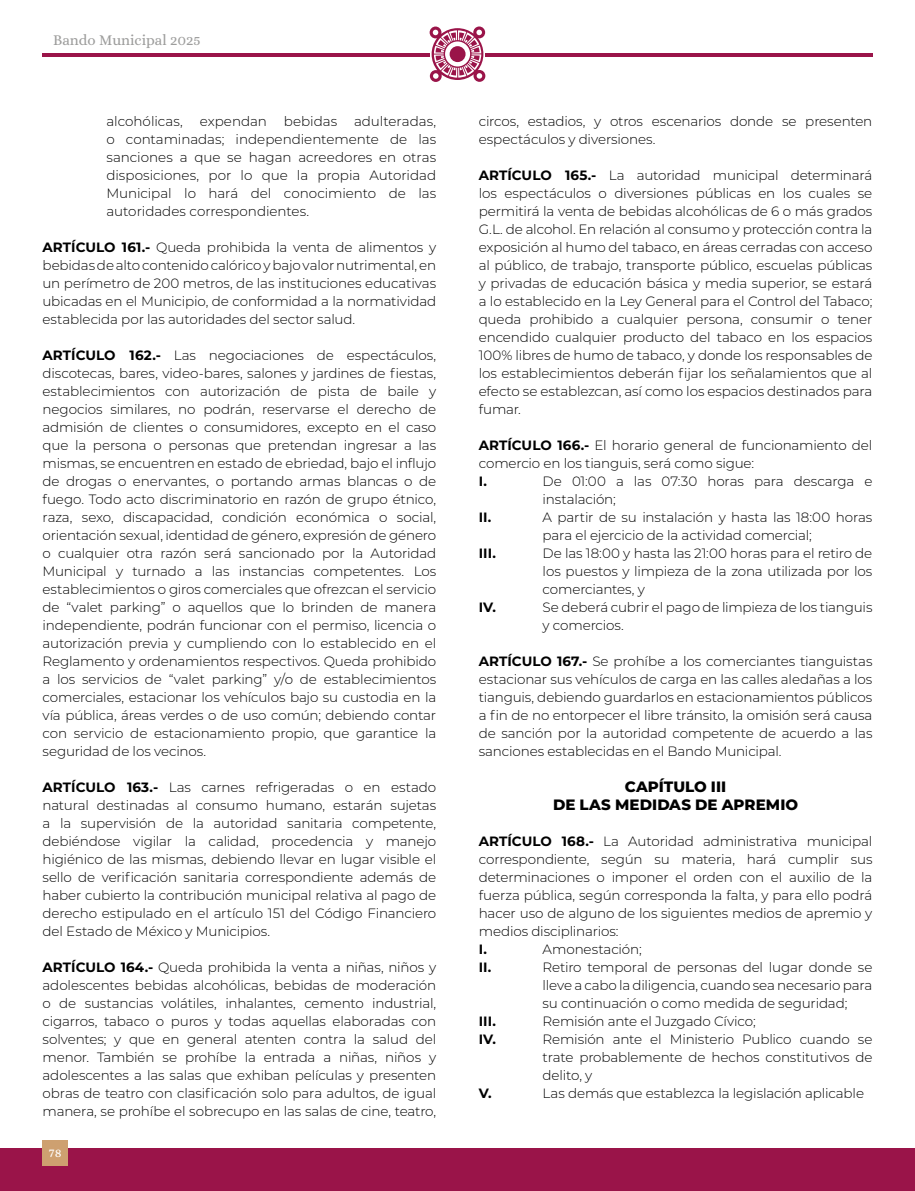
<style>
.page{position:relative;width:915px;height:1191px;background:#fff}
.page>*{position:absolute;margin:0;border:0;box-sizing:border-box;transform-origin:0 0}
.t1{font:800 15px/18px "Montserrat";letter-spacing:.005em;color:#000;text-align:center}
.t2{font:15px "Alice";color:#9d9d9c}
.t3{font:300 13.5px/18px "Montserrat";letter-spacing:-.01em;color:#000;text-align:justify}
.t4{font:700 13.5px "Montserrat";color:#000}
.t5{font:13.5px "Alice";color:#fff}
.s1{font-weight:700}
</style>
<div class="page">
<div style="left:0;top:1148px;width:914px;height:43px;background:#9a1449"></div>
<div style="left:43px;top:1140px;width:25px;height:25px;background:#cea070"></div>
<svg style="left:429px;top:26px;width:56px;height:56px"></svg>
<div style="left:449px;top:46px;width:16px;height:16px;background:#9a1449;border-radius:50%"></div>
<hr style="left:43px;top:53px;width:386px;height:3px;background:#9a1449">
<hr style="left:485px;top:53px;width:387px;height:3px;background:#9a1449">
<p class="t2" style="left:53px;top:33px;width:149px">Bando Municipal 2025</p>
<p class="t3" style="left:106px;top:112px;width:331px">alcohólicas, expendan bebidas adulteradas, o contaminadas; independientemente de las sanciones a que se hagan acreedores en otras disposiciones, por lo que la propia Autoridad Municipal lo hará del conocimiento de las autoridades correspondientes.</p>
<p class="t3" style="left:43px;top:238px;width:395px"><span class="s1">ARTÍCULO 161.-</span> Queda prohibida la venta de alimentos y bebidas de alto contenido calórico y bajo valor nutrimental, en un perímetro de 200 metros, de las instituciones educativas ubicadas en el Municipio, de conformidad a la normatividad establecida por las autoridades del sector salud.</p>
<p class="t3" style="left:43px;top:346px;width:395px"><span class="s1">ARTÍCULO 162.-</span> Las negociaciones de espectáculos, discotecas, bares, video-bares, salones y jardines de fiestas, establecimientos con autorización de pista de baile y negocios similares, no podrán, reservarse el derecho de admisión de clientes o consumidores, excepto en el caso que la persona o personas que pretendan ingresar a las mismas, se encuentren en estado de ebriedad, bajo el influjo de drogas o enervantes, o portando armas blancas o de fuego. Todo acto discriminatorio en razón de grupo étnico, raza, sexo, discapacidad, condición económica o social, orientación sexual, identidad de género, expresión de género o cualquier otra razón será sancionado por la Autoridad Municipal y turnado a las instancias competentes. Los establecimientos o giros comerciales que ofrezcan el servicio de “valet parking” o aquellos que lo brinden de manera independiente, podrán funcionar con el permiso, licencia o autorización previa y cumpliendo con lo establecido en el Reglamento y ordenamientos respectivos. Queda prohibido a los servicios de “valet parking” y/o de establecimientos comerciales, estacionar los vehículos bajo su custodia en la vía pública, áreas verdes o de uso común; debiendo contar con servicio de estacionamiento propio, que garantice la seguridad de los vecinos.</p>
<p class="t3" style="left:43px;top:778px;width:395px"><span class="s1">ARTÍCULO 163.-</span> Las carnes refrigeradas o en estado natural destinadas al consumo humano, estarán sujetas a la supervisión de la autoridad sanitaria competente, debiéndose vigilar la calidad, procedencia y manejo higiénico de las mismas, debiendo llevar en lugar visible el sello de verificación sanitaria correspondiente además de haber cubierto la contribución municipal relativa al pago de derecho estipulado en el artículo 151 del Código Financiero del Estado de México y Municipios.</p>
<p class="t3" style="left:43px;top:958px;width:395px"><span class="s1">ARTÍCULO 164.-</span> Queda prohibida la venta a niñas, niños y adolescentes bebidas alcohólicas, bebidas de moderación o de sustancias volátiles, inhalantes, cemento industrial, cigarros, tabaco o puros y todas aquellas elaboradas con solventes; y que en general atenten contra la salud del menor. También se prohíbe la entrada a niñas, niños y adolescentes a las salas que exhiban películas y presenten obras de teatro con clasificación solo para adultos, de igual manera, se prohíbe el sobrecupo en las salas de cine, teatro,</p>
<p class="t5" style="left:49px;top:1145px;width:14px">78</p>
<p class="t3" style="left:478px;top:112px;width:395px">circos, estadios, y otros escenarios donde se presenten espectáculos y diversiones.</p>
<p class="t3" style="left:478px;top:166px;width:395px"><span class="s1">ARTÍCULO 165.-</span> La autoridad municipal determinará los espectáculos o diversiones públicas en los cuales se permitirá la venta de bebidas alcohólicas de 6 o más grados G.L. de alcohol. En relación al consumo y protección contra la exposición al humo del tabaco, en áreas cerradas con acceso al público, de trabajo, transporte público, escuelas públicas y privadas de educación básica y media superior, se estará a lo establecido en la Ley General para el Control del Tabaco; queda prohibido a cualquier persona, consumir o tener encendido cualquier producto del tabaco en los espacios 100% libres de humo de tabaco, y donde los responsables de los establecimientos deberán fijar los señalamientos que al efecto se establezcan, así como los espacios destinados para fumar.</p>
<p class="t3" style="left:478px;top:436px;width:395px"><span class="s1">ARTÍCULO 166.-</span> El horario general de funcionamiento del comercio en los tianguis, será como sigue:</p>
<p class="t4" style="left:478px;top:471px;width:10px">I.</p>
<p class="t3" style="left:542px;top:472px;width:331px">De 01:00 a las 07:30 horas para descarga e instalación;</p>
<p class="t4" style="left:478px;top:507px;width:14px">II.</p>
<p class="t3" style="left:542px;top:508px;width:331px">A partir de su instalación y hasta las 18:00 horas para el ejercicio de la actividad comercial;</p>
<p class="t4" style="left:478px;top:543px;width:19px">III.</p>
<p class="t3" style="left:542px;top:544px;width:331px">De las 18:00 y hasta las 21:00 horas para el retiro de los puestos y limpieza de la zona utilizada por los comerciantes, y</p>
<p class="t4" style="left:478px;top:597px;width:19px">IV.</p>
<p class="t3" style="left:542px;top:597px;width:331px">Se deberá cubrir el pago de limpieza de los tianguis y comercios.</p>
<p class="t3" style="left:478px;top:651px;width:395px"><span class="s1">ARTÍCULO 167.-</span> Se prohíbe a los comerciantes tianguistas estacionar sus vehículos de carga en las calles aledañas a los tianguis, debiendo guardarlos en estacionamientos públicos a fin de no entorpecer el libre tránsito, la omisión será causa de sanción por la autoridad competente de acuerdo a las sanciones establecidas en el Bando Municipal.</p>
<p class="t1" style="left:553px;top:777px;width:246px">CAPÍTULO III<br>DE LAS MEDIDAS DE APREMIO</p>
<p class="t3" style="left:478px;top:832px;width:395px"><span class="s1">ARTÍCULO 168.-</span> La Autoridad administrativa municipal correspondiente, según su materia, hará cumplir sus determinaciones o imponer el orden con el auxilio de la fuerza pública, según corresponda la falta, y para ello podrá hacer uso de alguno de los siguientes medios de apremio y medios disciplinarios:</p>
<p class="t4" style="left:478px;top:939px;width:10px">I.</p>
<p class="t3" style="left:542px;top:940px;width:101px">Amonestación;</p>
<p class="t4" style="left:478px;top:957px;width:14px">II.</p>
<p class="t3" style="left:542px;top:958px;width:331px">Retiro temporal de personas del lugar donde se lleve a cabo la diligencia, cuando sea necesario para su continuación o como medida de seguridad;</p>
<p class="t4" style="left:478px;top:1011px;width:19px">III.</p>
<p class="t3" style="left:542px;top:1012px;width:214px">Remisión ante el Juzgado Cívico;</p>
<p class="t4" style="left:478px;top:1029px;width:19px">IV.</p>
<p class="t3" style="left:542px;top:1030px;width:331px">Remisión ante el Ministerio Publico cuando se trate probablemente de hechos constitutivos de delito, y</p>
<p class="t4" style="left:478px;top:1083px;width:14px">V.</p>
<p class="t3" style="left:542px;top:1084px;width:323px">Las demás que establezca la legislación aplicable</p>
</div>
